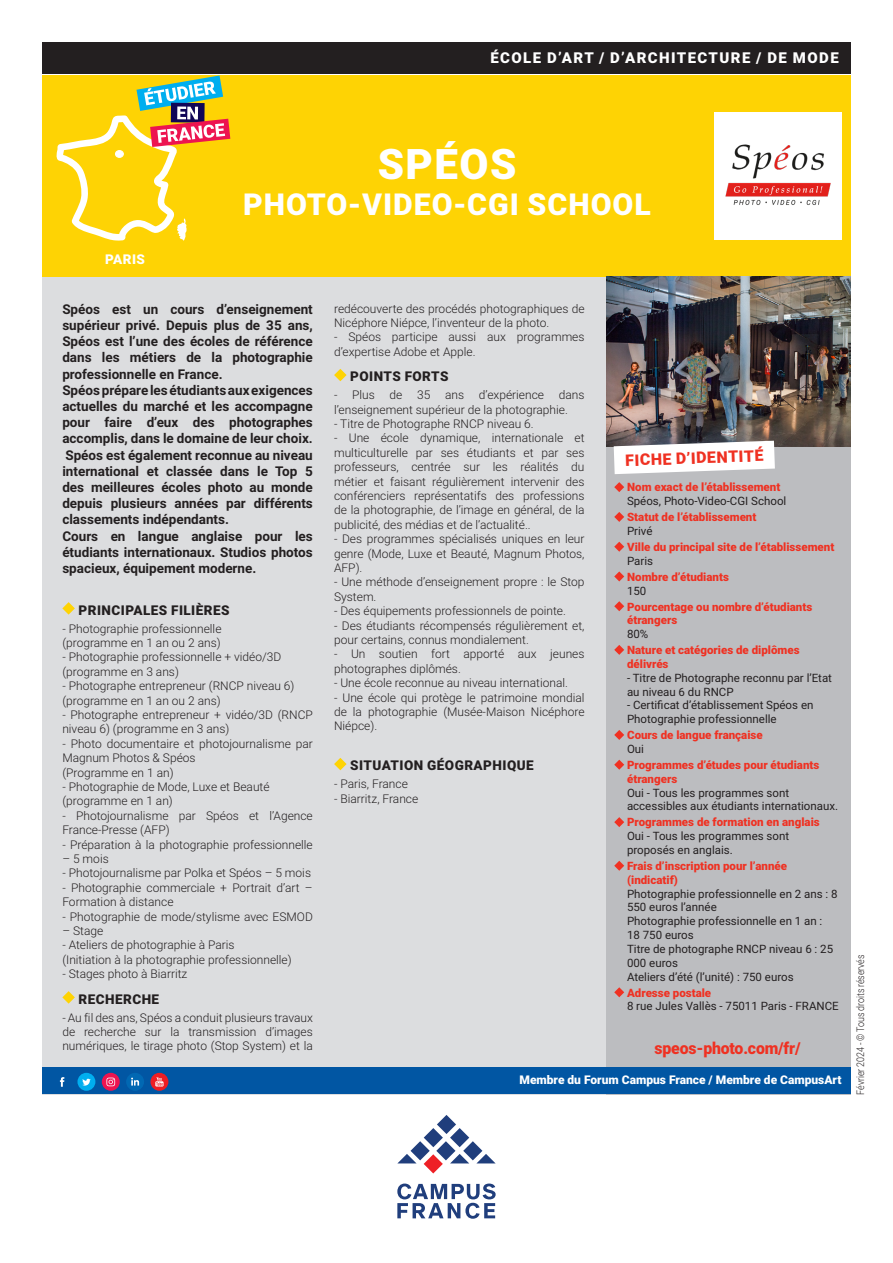
<style>
.page{position:relative;width:893px;height:1263px;background:#fff}
.page>*{position:absolute;margin:0;border:0;box-sizing:border-box;transform-origin:0 0}
.t1{font:900 42.15px "Roboto";letter-spacing:.035em;color:#fff}
.t2{font:900 30.3px "Roboto";letter-spacing:.035em;color:#fff}
.t3{font:900 16.5px "Roboto";letter-spacing:-.01em;color:#ef3122;scale:.96 1}
.t4{font:900 16.05px "Roboto";color:#ef3122}
.t5{font:900 15px "Roboto";letter-spacing:.095em;color:#fff}
.t6{font:700 13.5px/16.2px "Roboto";color:#231f20}
.t7{font:900 13.5px "Roboto";letter-spacing:.035em;color:#231f20}
.t8{font:900 13.5px "Roboto";letter-spacing:.035em;color:#fff}
.t9{font:300 12px/14.4px "Roboto";color:#231f20}
.t10{font:900 12px "Roboto";color:#fff}
.t11{font:11.55px/13.8px "Roboto";color:#231f20}
.t12{font:900 11.55px/13.8px "Roboto";color:#ef3122}
.t13{font:300 10.5px "Roboto";letter-spacing:-.01em;color:#231f20;scale:.85 1}
</style>
<div class="page">
<div style="left:42px;top:277px;width:809px;height:817px;background:#dcdddf"></div>
<div style="left:607px;top:276px;width:244px;height:818px;background:#bcbdc0"></div>
<div style="left:42px;top:75px;width:809px;height:202px;background:#fed304"></div>
<img style="left:607px;top:277px;width:244px;height:170px">
<div style="left:42px;top:1067px;width:809px;height:27px;background:#0156a3"></div>
<div style="left:714px;top:112px;width:128px;height:127px;background:#fff"></div>
<img style="left:725px;top:144px;width:106px;height:61px">
<svg style="left:397px;top:1115px;width:99px;height:58px"></svg>
<svg style="left:397px;top:1183px;width:98px;height:35px"></svg>
<div style="left:77px;top:1073px;width:18px;height:18px;background:#00aeef;border-radius:50%"></div>
<svg style="left:102px;top:1073px;width:18px;height:18px"></svg>
<div style="left:126px;top:1073px;width:18px;height:18px;background:#0168b3;border-radius:50%"></div>
<div style="left:150px;top:1073px;width:18px;height:18px;background:#ee1d23;border-radius:50%"></div>
<svg style="left:60px;top:1077px;width:4px;height:10px"></svg>
<svg style="left:82px;top:1079px;width:9px;height:6px"></svg>
<svg style="left:106px;top:1077px;width:9px;height:9px"></svg>
<svg style="left:131px;top:1077px;width:8px;height:8px"></svg>
<svg style="left:155px;top:1077px;width:9px;height:9px"></svg>
<div style="left:42px;top:42px;width:809px;height:32px;background:#231f20"></div>
<svg style="left:57px;top:75px;width:173px;height:166px"></svg>
<svg style="left:614px;top:482px;width:10px;height:10px"></svg>
<svg style="left:614px;top:512px;width:10px;height:10px"></svg>
<svg style="left:614px;top:542px;width:10px;height:10px"></svg>
<svg style="left:614px;top:571px;width:10px;height:10px"></svg>
<svg style="left:614px;top:601px;width:10px;height:10px"></svg>
<svg style="left:614px;top:645px;width:10px;height:10px"></svg>
<svg style="left:614px;top:730px;width:10px;height:10px"></svg>
<svg style="left:614px;top:760px;width:10px;height:10px"></svg>
<svg style="left:614px;top:817px;width:10px;height:10px"></svg>
<svg style="left:614px;top:861px;width:10px;height:10px"></svg>
<svg style="left:614px;top:987px;width:10px;height:10px"></svg>
<svg style="left:614px;top:441px;width:161px;height:33px"></svg>
<svg style="left:62px;top:602px;width:13px;height:13px"></svg>
<svg style="left:62px;top:991px;width:13px;height:13px"></svg>
<svg style="left:334px;top:369px;width:13px;height:12px"></svg>
<svg style="left:334px;top:758px;width:13px;height:12px"></svg>
<p class="t5" style="left:490px;top:47px;width:350px">ÉCOLE D’ART / D’ARCHITECTURE / DE MODE</p>
<h1 class="t1" style="left:378px;top:135px;width:140px">SPÉOS</h1>
<h2 class="t2" style="left:243px;top:183px;width:409px">PHOTO-VIDEO-CGI SCHOOL</h2>
<p class="t8" style="left:105px;top:250px;width:41px">PARIS</p>
<p class="t6" style="left:62px;top:300px;width:252px">Spéos est un cours d’enseignement supérieur privé. Depuis plus de 35 ans, Spéos est l’une des écoles de référence dans les métiers de la photographie professionnelle en France.<br>Spéos prépare les étudiants aux exigences actuelles du marché et les accompagne pour faire d’eux des photographes accomplis, dans le domaine de leur choix.<br>Spéos est également reconnue au niveau international et classée dans le Top 5 des meilleures écoles photo au monde depuis plusieurs années par différents classements indépendants.<br>Cours en langue anglaise pour les étudiants internationaux. Studios photos spacieux, équipement moderne.</p>
<p class="t7" style="left:78px;top:600px;width:153px">PRINCIPALES FILIÈRES</p>
<p class="t9" style="left:62px;top:621px;width:161px">- Photographie professionnelle (programme en 1 an ou 2 ans)</p>
<p class="t9" style="left:62px;top:649px;width:221px">- Photographie professionnelle + vidéo/3D (programme en 3 ans)</p>
<p class="t9" style="left:62px;top:678px;width:234px">- Photographe entrepreneur (RNCP niveau 6) (programme en 1 an ou 2 ans)</p>
<p class="t9" style="left:62px;top:707px;width:252px">- Photographe entrepreneur + vidéo/3D (RNCP niveau 6) (programme en 3 ans)</p>
<p class="t9" style="left:62px;top:736px;width:252px">- Photo documentaire et photojournalisme par<br>Magnum Photos &amp; Spéos<br>(Programme en 1 an)</p>
<p class="t9" style="left:62px;top:779px;width:209px">- Photographie de Mode, Luxe et Beauté (programme en 1 an)</p>
<p class="t9" style="left:62px;top:808px;width:252px">- Photojournalisme par Spéos et l’Agence<br>France-Presse (AFP)</p>
<p class="t9" style="left:62px;top:837px;width:252px">- Préparation à la photographie professionnelle</p>
<p class="t9" style="left:62px;top:851px;width:48px">– 5 mois</p>
<p class="t9" style="left:62px;top:865px;width:250px">- Photojournalisme par Polka et Spéos – 5 mois</p>
<p class="t9" style="left:62px;top:880px;width:252px">- Photographie commerciale + Portrait d’art –<br>Formation à distance</p>
<p class="t9" style="left:62px;top:909px;width:252px">- Photographie de mode/stylisme avec ESMOD</p>
<p class="t9" style="left:62px;top:923px;width:42px">– Stage</p>
<p class="t9" style="left:62px;top:937px;width:231px">- Ateliers de photographie à Paris<br>(Initiation à la photographie professionnelle)</p>
<p class="t9" style="left:62px;top:966px;width:127px">- Stages photo à Biarritz</p>
<p class="t7" style="left:78px;top:989px;width:82px">RECHERCHE</p>
<p class="t9" style="left:62px;top:1010px;width:252px;text-align:justify">- Au fil des ans, Spéos a conduit plusieurs travaux de recherche sur la transmission d’images numériques, le tirage photo (Stop System) et la</p>
<p class="t9" style="left:334px;top:301px;width:252px">redécouverte des procédés photographiques de<br>Nicéphore Niépce, l’inventeur de la photo.</p>
<p class="t9" style="left:334px;top:329px;width:252px">- Spéos participe aussi aux programmes d’expertise Adobe et Apple.</p>
<p class="t7" style="left:350px;top:367px;width:100px">POINTS FORTS</p>
<p class="t9" style="left:334px;top:387px;width:252px">- Plus de 35 ans d’expérience dans l’enseignement supérieur de la photographie.</p>
<p class="t9" style="left:334px;top:416px;width:201px">- Titre de Photographe RNCP niveau 6.</p>
<p class="t9" style="left:334px;top:430px;width:252px;text-align:justify">- Une école dynamique, internationale et multiculturelle par ses étudiants et par ses professeurs, centrée sur les réalités du métier et faisant régulièrement intervenir des conférenciers représentatifs des professions de la photographie, de l’image en général, de la publicité, des médias et de l’actualité..</p>
<p class="t9" style="left:334px;top:531px;width:252px;text-align:justify">- Des programmes spécialisés uniques en leur genre (Mode, Luxe et Beauté, Magnum Photos, AFP).</p>
<p class="t9" style="left:334px;top:574px;width:252px">- Une méthode d’enseignement propre : le Stop<br>System.</p>
<p class="t9" style="left:334px;top:603px;width:233px">- Des équipements professionnels de pointe.</p>
<p class="t9" style="left:334px;top:618px;width:252px">- Des étudiants récompensés régulièrement et, pour certains, connus mondialement.</p>
<p class="t9" style="left:334px;top:646px;width:252px">- Un soutien fort apporté aux jeunes photographes diplômés.</p>
<p class="t9" style="left:334px;top:675px;width:235px">- Une école reconnue au niveau international.</p>
<p class="t9" style="left:334px;top:690px;width:252px;text-align:justify">- Une école qui protège le patrimoine mondial de la photographie (Musée-Maison Nicéphore Niépce).</p>
<p class="t7" style="left:350px;top:756px;width:185px">SITUATION GÉOGRAPHIQUE</p>
<p class="t9" style="left:334px;top:776px;width:75px">- Paris, France</p>
<p class="t9" style="left:334px;top:791px;width:86px">- Biarritz, France</p>
<h3 class="t4" style="left:625px;top:449px;width:140px;rotate:-2deg">FICHE D’IDENTITÉ</h3>
<p class="t12" style="left:627px;top:480px;width:155px">Nom exact de l’établissement</p>
<p class="t11" style="left:627px;top:494px;width:161px">Spéos, Photo-Video-CGI School</p>
<p class="t12" style="left:627px;top:510px;width:131px">Statut de l’établissement</p>
<p class="t11" style="left:627px;top:523px;width:27px">Privé</p>
<p class="t12" style="left:627px;top:539px;width:209px">Ville du principal site de l’établissement</p>
<p class="t11" style="left:627px;top:553px;width:28px">Paris</p>
<p class="t12" style="left:627px;top:569px;width:103px">Nombre d’étudiants</p>
<p class="t11" style="left:627px;top:583px;width:21px">150</p>
<p class="t12" style="left:627px;top:599px;width:187px">Pourcentage ou nombre d’étudiants étrangers</p>
<p class="t11" style="left:627px;top:627px;width:23px">80%</p>
<p class="t12" style="left:627px;top:643px;width:174px">Nature et catégories de diplômes délivrés</p>
<p class="t11" style="left:627px;top:670px;width:207px">- Titre de Photographe reconnu par l’Etat au niveau 6 du RNCP</p>
<p class="t11" style="left:627px;top:698px;width:188px">- Certificat d’établissement Spéos en<br>Photographie professionnelle</p>
<p class="t12" style="left:627px;top:728px;width:137px">Cours de langue française</p>
<p class="t11" style="left:627px;top:741px;width:19px">Oui</p>
<p class="t12" style="left:627px;top:757px;width:194px">Programmes d’études pour étudiants étrangers</p>
<p class="t11" style="left:627px;top:785px;width:213px">Oui - Tous les programmes sont accessibles aux étudiants internationaux.</p>
<p class="t12" style="left:627px;top:815px;width:194px">Programmes de formation en anglais</p>
<p class="t11" style="left:627px;top:829px;width:164px">Oui - Tous les programmes sont proposés en anglais.</p>
<p class="t12" style="left:627px;top:858px;width:161px">Frais d’inscription pour l’année (indicatif)</p>
<p class="t11" style="left:627px;top:886px;width:212px">Photographie professionnelle en 2 ans : 8<br>550 euros l’année<br>Photographie professionnelle en 1 an :<br>18 750 euros<br>Titre de photographe RNCP niveau 6 : 25<br>000 euros<br>Ateliers d’été (l’unité) : 750 euros</p>
<p class="t12" style="left:627px;top:985px;width:86px">Adresse postale</p>
<p class="t11" style="left:627px;top:999px;width:213px">8 rue Jules Vallès - 75011 Paris - FRANCE</p>
<h3 class="t3" style="left:654px;top:1036px;width:154px">speos-photo.com/fr/</h3>
<p class="t10" style="left:519px;top:1071px;width:323px">Membre du Forum Campus France / Membre de CampusArt</p>
<p class="t13" style="left:853px;top:1094px;width:166px;rotate:-90deg">Février 2024 - © Tous droits réservés</p>
</div>
